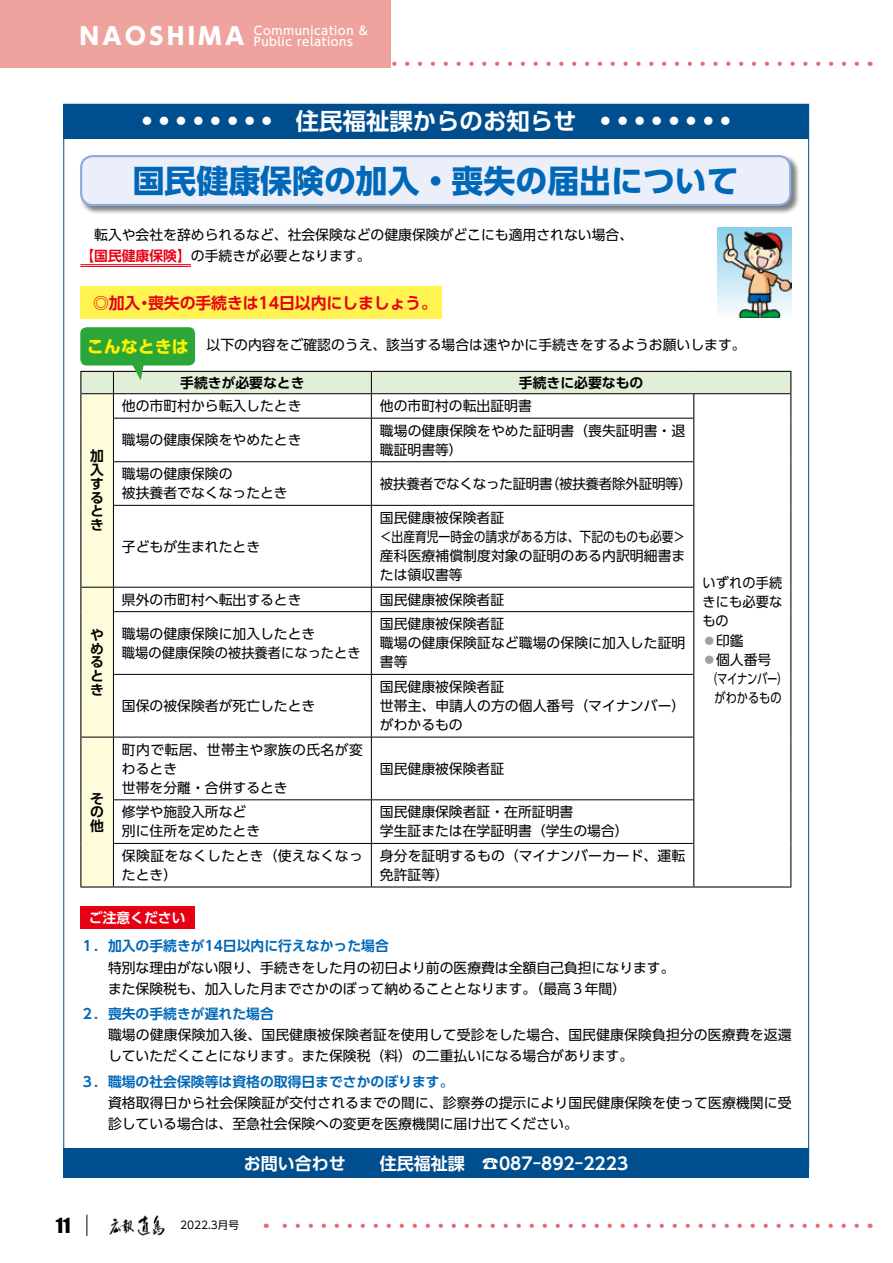
<style>
.page{position:relative;width:893px;height:1263px;background:#fff}
.page>*{position:absolute;margin:0;border:0;box-sizing:border-box;transform-origin:0 0}
.t1{font:700 31.95px "UD Shin Go Pro";color:#0068b7}
.t2{font:700 23.4px "Shin Go Pro De";color:#fff}
.t3{font:700 23.4px "UD Shin Go Pro De";color:#fff}
.t4{font:800 23.4px "UD Shin Go Pro";letter-spacing:.15em;color:#fff}
.t5{font:19.2px "Impact";color:#000}
.t6{font:700 16.95px "UD Shin Go Pro De";color:#fff}
.t7{font:700 16.95px "UD Shin Go Pro";color:#fff100}
.t8{font:700 15.9px "UD Shin Go Pro De";letter-spacing:-.01em;color:#e60012}
.t9{font:13.8px/19.2px "UD Shin Go Pro";color:#000}
.t10{font:700 13.8px "UD Shin Go Pro De";color:#0068b7}
.t11{font:13.8px/19.2px "UD Shin Go Pro";letter-spacing:.03em;color:#000}
.t12{font:700 13.8px/13.8px "UD Shin Go Pro De";color:#000;text-align:justify}
.t13{font:13.8px "UD Shin Go Pro";letter-spacing:-.02em;color:#000}
.t14{font:13.8px "UD Shin Go Pro";color:#000;scale:.95 1}
.t15{font:13.8px "UD Shin Go Pro";color:#000;scale:.75 1}
.t16{font:700 13.8px "UD Shin Go Pro De";color:#fff}
.t17{font:13.8px "UD Shin Go Pro";color:#000;scale:.81 1}
.t18{font:500 11.7px "UD Shin Go Pro";letter-spacing:.05em;color:#fff}
.t19{font:10.65px "UD Shin Go Pro";color:#000}
.s1{font-family:"UD Shin Go Pro De";font-weight:700;color:#e60012}
.s2{font-size:12.75px}
.s3{color:#9fa0a0}
</style>
<div class="page">
<svg style="left:87px;top:1215px;width:1px;height:21px"></svg>
<svg style="left:392px;top:62px;width:465px;height:4px"></svg>
<div style="left:0;top:0;width:391px;height:68px;background:#eea39e"></div>
<svg style="left:266px;top:1224px;width:591px;height:4px"></svg>
<img style="left:108px;top:1219px;width:27px;height:16px">
<img style="left:138px;top:1215px;width:27px;height:20px">
<div style="left:64px;top:104px;width:745px;height:34px;background:#004e8d"></div>
<div style="left:63px;top:1148px;width:746px;height:30px;background:#004e8d"></div>
<div style="left:80px;top:155px;width:720px;height:60px;background:#000;opacity:.5"></div>
<div style="left:81px;top:156px;width:709px;height:49px;background:#eaeff9;border-radius:12px"></div>
<div style="left:80px;top:155px;width:711px;height:51px;border:2px solid #88abda;border-radius:12px"></div>
<hr style="left:80px;top:264px;width:111px;height:1px;background:#e60012">
<hr style="left:80px;top:266px;width:111px;height:1px;background:#e60012">
<div style="left:80px;top:286px;width:362px;height:33px;background:#fff452"></div>
<div style="left:80px;top:906px;width:115px;height:23px;background:#e60012"></div>
<img style="left:718px;top:228px;width:74px;height:89px">
<svg style="left:80px;top:350px;width:711px;height:537px"></svg>
<div style="left:80px;top:327px;width:115px;height:38px;background:#2aa738;border-radius:6px"></div>
<p class="t18" style="left:254px;top:21px;width:115px">Communication &amp;</p>
<h2 class="t4" style="left:80px;top:17px;width:166px">NAOSHIMA</h2>
<p class="t18" style="left:254px;top:32px;width:101px">Public relations</p>
<h2 class="t2" style="left:141px;top:102px;width:133px">••••••••</h2>
<h2 class="t3" style="left:296px;top:102px;width:282px">住民福祉課からのお知らせ</h2>
<h2 class="t2" style="left:600px;top:102px;width:133px">••••••••</h2>
<h1 class="t1" style="left:133px;top:154px;width:607px">国民健康保険の加入・喪失の届出について</h1>
<p class="t9" style="left:80px;top:224px;width:554px;line-height:21.1px">　転入や会社を辞められるなど、社会保険などの健康保険がどこにも適用されない場合、<span class="s1">【国民健康保険】</span>の手続きが必要となります。</p>
<p class="t8" style="left:148px;top:290px;width:290px">喪失の手続きは14日以内にしましょう。</p>
<p class="t8" style="left:93px;top:290px;width:49px">◎加入</p>
<p class="t9" style="left:80px;top:335px;width:667px"><span class="s2">　　　　　　　　　　　</span>以下の内容をご確認のうえ、該当する場合は速やかに手続きをするようお願いします。</p>
<p class="t12" style="left:519px;top:375px;width:126px">手続きに必要なもの</p>
<p class="t8" style="left:136px;top:290px;width:17px">・</p>
<p class="t7" style="left:87px;top:333px;width:104px">こんなときは</p>
<p class="t12" style="left:180px;top:375px;width:126px">手続きが必要なとき</p>
<p class="t12" style="left:90px;top:449px;width:15px">加入するとき</p>
<p class="t12" style="left:90px;top:627px;width:14px">やめるとき</p>
<p class="t9" style="left:122px;top:396px;width:181px">他の市町村から転入したとき</p>
<p class="t9" style="left:122px;top:430px;width:181px">職場の健康保険をやめたとき</p>
<p class="t9" style="left:122px;top:464px;width:112px">職場の健康保険の</p>
<p class="t9" style="left:122px;top:483px;width:167px">被扶養者でなくなったとき</p>
<p class="t9" style="left:122px;top:536px;width:140px">子どもが生まれたとき</p>
<p class="t9" style="left:380px;top:396px;width:154px">他の市町村の転出証明書</p>
<p class="t9" style="left:380px;top:420px;width:307px">職場の健康保険をやめた証明書（喪失証明書・退</p>
<p class="t9" style="left:380px;top:439px;width:84px">職証明書等(</p>
<p class="t13" style="left:546px;top:472px;width:148px">（被扶養者除外証明等(</p>
<p class="t13" style="left:380px;top:472px;width:174px">被扶養者でなくなった証明書</p>
<p class="t9" style="left:380px;top:508px;width:307px">国民健康被保険者証<br>＜出産育児一時金の請求がある方は、下記のものも必要&lt;産科医療補償制度対象の証明のある内訳明細書または領収書等</p>
<p class="t9" style="left:380px;top:589px;width:126px">国民健康被保険者証</p>
<p class="t9" style="left:122px;top:589px;width:181px">県外の市町村へ転出するとき</p>
<p class="t9" style="left:122px;top:623px;width:240px">職場の健康保険に加入したとき<br>職場の健康保険の被扶養者になったとき</p>
<p class="t9" style="left:380px;top:614px;width:307px">国民健康被保険者証<br>職場の健康保険証など職場の保険に加入した証明書等</p>
<p class="t9" style="left:122px;top:696px;width:195px">国保の被保険者が死亡したとき</p>
<p class="t9" style="left:380px;top:677px;width:307px">国民健康被保険者証<br>世帯主、申請人の方の個人番号（マイナンバー(がわかるもの</p>
<p class="t14" style="left:702px;top:572px;width:86px">いずれの手続</p>
<p class="t14" style="left:702px;top:591px;width:86px">きにも必要な</p>
<p class="t14" style="left:702px;top:610px;width:29px">もの</p>
<p class="t9" style="left:702px;top:630px;width:43px"><span class="s3">◦</span>印鑑</p>
<p class="t9" style="left:702px;top:649px;width:71px"><span class="s3">◦</span>個人番号</p>
<p class="t15" style="left:702px;top:667px;width:115px">　（マイナンバー(</p>
<p class="t17" style="left:714px;top:687px;width:84px">がわかるもの</p>
<p class="t11" style="left:122px;top:739px;width:242px">町内で転居、世帯主や家族の氏名が変わるとき<br>世帯を分離・合併するとき</p>
<p class="t9" style="left:380px;top:758px;width:126px">国民健康被保険者証</p>
<p class="t12" style="left:90px;top:791px;width:15px">その他</p>
<p class="t9" style="left:122px;top:802px;width:140px">修学や施設入所など別に住所を定めたとき</p>
<p class="t9" style="left:380px;top:802px;width:250px">国民健康保険者証・在所証明書<br>学生証または在学証明書（学生の場合(</p>
<p class="t11" style="left:122px;top:846px;width:242px">保険証をなくしたとき（使えなくなったとき(</p>
<p class="t9" style="left:380px;top:846px;width:307px">身分を証明するもの（マイナンバーカード、運転免許証等(</p>
<p class="t16" style="left:89px;top:906px;width:98px">ご注意ください</p>
<p class="t10" style="left:80px;top:935px;width:310px">１．加入の手続きが14日以内に行えなかった場合</p>
<p class="t9" style="left:80px;top:956px;width:596px;line-height:21.1px">　　特別な理由がない限り、手続きをした月の初日より前の医療費は全額自己負担になります。　　また保険税も、加入した月までさかのぼって納めることとなります。（最高３年間(</p>
<p class="t10" style="left:80px;top:1002px;width:195px">２．喪失の手続きが遅れた場合</p>
<p class="t9" style="left:108px;top:1024px;width:685px;line-height:21.1px;text-indent:-28px">　　職場の健康保険加入後、国民健康被保険者証を使用して受診をした場合、国民健康保険負担分の医療費を返還していただくことになります。また保険税（料）の二重払いになる場合があります。</p>
<p class="t10" style="left:80px;top:1070px;width:375px">３．職場の社会保険等は資格の取得日までさかのぼります。</p>
<p class="t9" style="left:108px;top:1091px;width:685px;line-height:21.1px;text-indent:-28px">　　資格取得日から社会保険証が交付されるまでの間に、診察券の提示により国民健康保険を使って医療機関に受診している場合は、至急社会保険への変更を医療機関に届け出てください。</p>
<p class="t6" style="left:244px;top:1150px;width:223px">お問い合わせ　　住民福祉課</p>
<p class="t6" style="left:482px;top:1150px;width:148px">☎087-892-2223</p>
<h3 class="t5" style="left:56px;top:1210px;width:16px">11</h3>
<p class="t19" style="left:180px;top:1217px;width:61px">2022.3月号</p>
</div>
